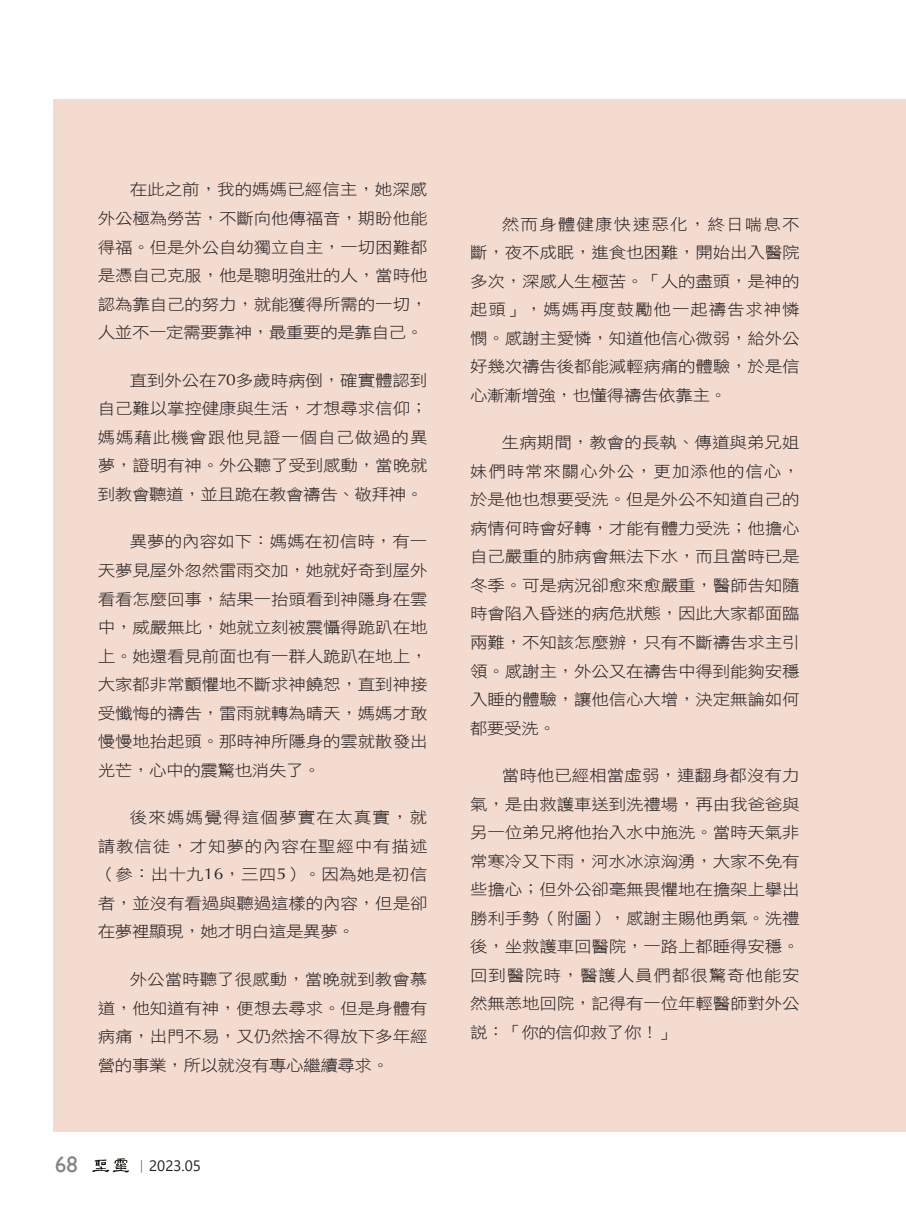
<style>
.page{position:relative;width:906px;height:1217px;background:#fff}
.page>*{position:absolute;margin:0;border:0;box-sizing:border-box;transform-origin:0 0}
.t1{font:22.5px "Gill Sans";color:#868281}
.t2{font:15.75px/28.5px "DF Hei W3 WIN BF";letter-spacing:-.01em;color:#231f20;text-align:justify;scale:1.11 1}
.t3{font:15px "Segoe UI";color:#231f20}
.s1{font-family:"Optima"}
.s2{font-family:"Adobe Ming Std";font-weight:300}
</style>
<div class="page">
<svg style="left:92px;top:1158px;width:37px;height:14px"></svg>
<div style="left:53px;top:99px;width:853px;height:1032px;background:#f4dbd0"></div>
<p class="t2" style="left:98px;top:175px;width:298px;text-indent:32px">在此之前，我的媽媽已經信主，她深感外公極為勞苦，不斷向他傳福音，期盼他能得福。但是外公自幼獨立自主，一切困難都是憑自己克服，他是聰明強壯的人，當時他認為靠自己的努力，就能獲得所需的一切，人並不一定需要靠神，最重要的是靠自己。</p>
<p class="t2" style="left:98px;top:365px;width:298px;text-indent:32px">直到外公在<span class="s1">70</span>多歲時病倒，確實體認到自己難以掌控健康與生活，才想尋求信仰；媽媽藉此機會跟他見證一個自己做過的異夢，證明有神。外公聽了受到感動，當晚就到教會聽道，並且跪在教會禱告、敬拜神。</p>
<p class="t2" style="left:98px;top:527px;width:298px;text-indent:32px">異夢的內容如下：媽媽在初信時，有一天夢見屋外忽然雷雨交加，她就好奇到屋外看看怎麼回事，結果一抬頭看到神隱身在雲中，威嚴無比，她就立刻被震懾得跪趴在地上。她還看見前面也有一群人跪趴在地上，大家都非常顫懼地不斷求神饒恕，直到神接受懺悔的禱告，雷雨就轉為晴天，媽媽才敢慢慢地抬起頭。那時神所隱身的雲就散發出光芒，心中的震驚也消失了。</p>
<p class="t2" style="left:98px;top:803px;width:298px;text-indent:32px">後來媽媽覺得這個夢實在太真實，就請教信徒，才知夢的內容在聖經中有描述（參：出十九<span class="s1">16</span>，三四<span class="s1">5</span>）。因為她是初信者，並沒有看過與聽過這樣的內容，但是卻在夢裡顯現，她才明白這是異夢。</p>
<p class="t2" style="left:98px;top:964px;width:298px;text-indent:32px">外公當時聽了很感動，當晚就到教會慕道，他知道有神，便想去尋求。但是身體有病痛，出門不易，又仍然捨不得放下多年經營的事業，所以就沒有專心繼續尋求。</p>
<h1 class="t1" style="left:55px;top:1150px;width:24px">68</h1>
<p class="t3" style="left:134px;top:1151px;width:68px"><span class="s2">｜</span>2023.05</p>
<p class="t2" style="left:470px;top:209px;width:298px;text-indent:32px">然而身體健康快速惡化，終日喘息不斷，夜不成眠，進食也困難，開始出入醫院多次，深感人生極苦。「人的盡頭，是神的起頭」，媽媽再度鼓勵他一起禱告求神憐憫。感謝主愛憐，知道他信心微弱，給外公好幾次禱告後都能減輕病痛的體驗，於是信心漸漸增強，也懂得禱告依靠主。</p>
<p class="t2" style="left:470px;top:428px;width:298px;text-indent:32px">生病期間，教會的長執、傳道與弟兄姐妹們時常來關心外公，更加添他的信心，於是他也想要受洗。但是外公不知道自己的病情何時會好轉，才能有體力受洗；他擔心自己嚴重的肺病會無法下水，而且當時已是冬季。可是病況卻愈來愈嚴重，醫師告知隨時會陷入昏迷的病危狀態，因此大家都面臨兩難，不知該怎麼辦，只有不斷禱告求主引領。感謝主，外公又在禱告中得到能夠安穩入睡的體驗，讓他信心大增，決定無論如何都要受洗。</p>
<p class="t2" style="left:470px;top:761px;width:298px;text-indent:32px">當時他已經相當虛弱，連翻身都沒有力氣，是由救護車送到洗禮場，再由我爸爸與另一位弟兄將他抬入水中施洗。當時天氣非常寒冷又下雨，河水冰涼洶湧，大家不免有些擔心；但外公卻毫無畏懼地在擔架上擧出勝利手勢（附圖），感謝主賜他勇氣。洗禮後，坐救護車回醫院，一路上都睡得安穩。回到醫院時，醫護人員們都很驚奇他能安然無恙地回院，記得有一位年輕醫師對外公說：「你的信仰救了你！」</p>
</div>
